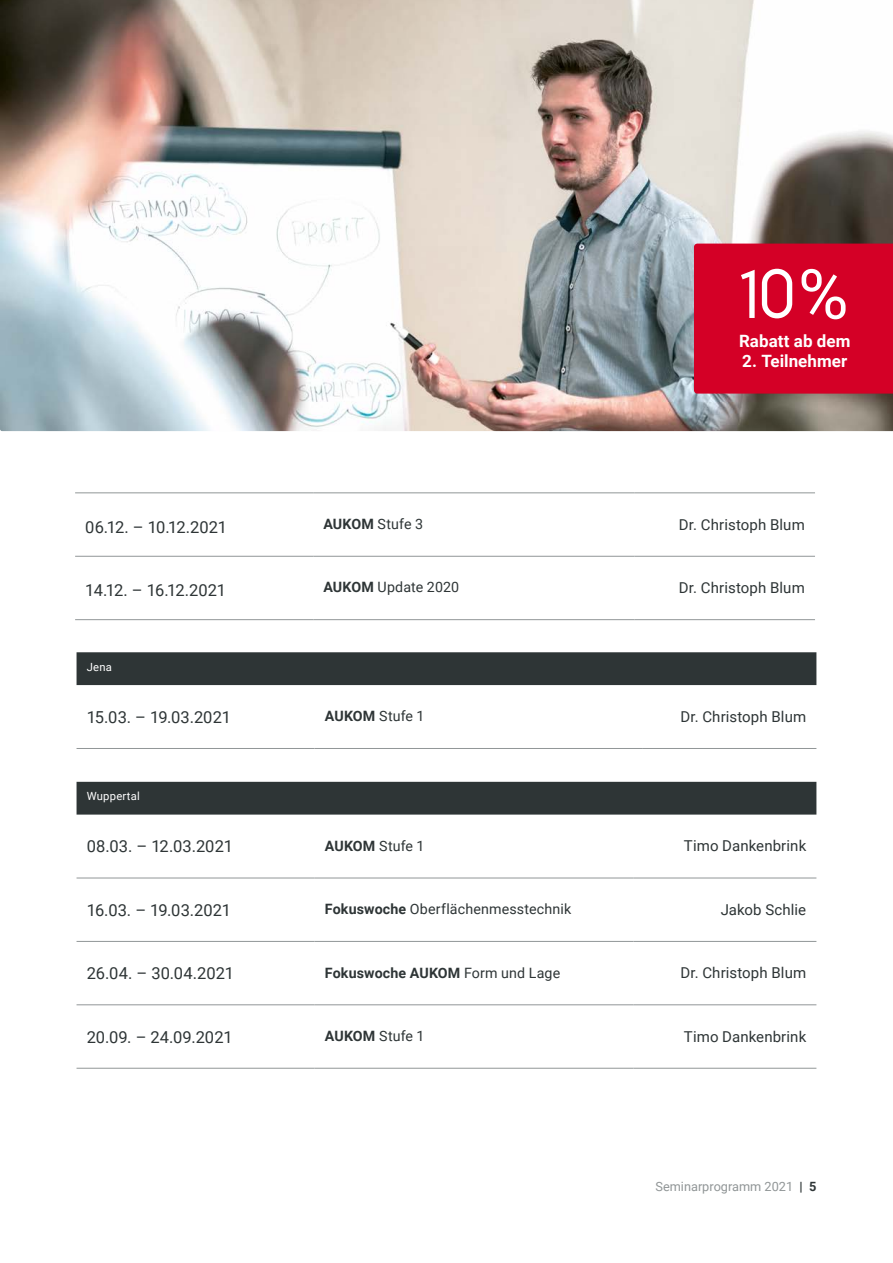
<style>
.page{position:relative;width:893px;height:1263px;background:#fff}
.page>*{position:absolute;margin:0;border:0;box-sizing:border-box;transform-origin:0 0}
.H2_20pt_Light{font:66.15px "Mahr Numbers Regular";color:#fff}
.H2_20pt_Light-2{font:700 16.95px "Roboto";letter-spacing:.005em;color:#fff}
.Inhaltsverzeichnis_1{font:16.5px "Roboto";letter-spacing:-.005em;color:#2e3536}
.Inhaltsverzeichnis_1-2{font:16.5px "Roboto";letter-spacing:-.055em;color:#2e3536}
.Inhaltsverzeichnis_Z{font:15px "Roboto";letter-spacing:.01em;color:#2e3536}
.Inhaltsverzeichnis_2{font:14.25px "Roboto";letter-spacing:.01em;color:#2e3536}
.Inhaltsverzeichnis_2-2{font:700 14.25px "Roboto";letter-spacing:.01em;color:#2e3536}
.t1{font:12.75px "Roboto";color:#919697}
.Inhaltsverzeichnis_1-3{font:11.25px "Roboto";letter-spacing:.02em;color:#fff}
.s1{font-weight:700}
.s2{font-weight:400}
.s3{font-weight:700;color:#2e3536}
</style>
<div class="page">
<img style="left:0;top:0;width:893px;height:431px">
<svg style="left:694px;top:183px;width:199px;height:211px"></svg>
<div style="left:77px;top:782px;width:739px;height:32px;background:#2e3536"></div>
<hr style="left:77px;top:877px;width:238px;height:1px;background:#919697">
<hr style="left:315px;top:877px;width:319px;height:1px;background:#919697">
<hr style="left:634px;top:877px;width:182px;height:1px;background:#919697">
<hr style="left:77px;top:941px;width:238px;height:1px;background:#919697">
<hr style="left:315px;top:941px;width:319px;height:1px;background:#919697">
<hr style="left:634px;top:941px;width:182px;height:1px;background:#919697">
<hr style="left:77px;top:1004px;width:238px;height:1px;background:#919697">
<hr style="left:315px;top:1004px;width:319px;height:1px;background:#919697">
<hr style="left:634px;top:1004px;width:182px;height:1px;background:#919697">
<hr style="left:77px;top:1068px;width:238px;height:1px;background:#919697">
<hr style="left:315px;top:1068px;width:319px;height:1px;background:#919697">
<hr style="left:634px;top:1068px;width:182px;height:1px;background:#919697">
<div style="left:77px;top:652px;width:739px;height:33px;background:#2e3536"></div>
<hr style="left:77px;top:748px;width:238px;height:1px;background:#919697">
<hr style="left:315px;top:748px;width:327px;height:1px;background:#919697">
<hr style="left:642px;top:748px;width:174px;height:1px;background:#919697">
<hr style="left:75px;top:492px;width:238px;height:1px;background:#919697">
<hr style="left:313px;top:492px;width:321px;height:1px;background:#919697">
<hr style="left:634px;top:492px;width:181px;height:1px;background:#919697">
<hr style="left:75px;top:556px;width:238px;height:1px;background:#919697">
<hr style="left:313px;top:556px;width:321px;height:1px;background:#919697">
<hr style="left:634px;top:556px;width:181px;height:1px;background:#919697">
<hr style="left:75px;top:619px;width:238px;height:1px;background:#919697">
<hr style="left:313px;top:619px;width:321px;height:1px;background:#919697">
<hr style="left:634px;top:619px;width:181px;height:1px;background:#919697">
<p class="H2_20pt_Light" style="left:737px;top:269px;width:113px">10<sup>%</sup></p>
<p class="H2_20pt_Light-2" style="left:739px;top:329px;width:113px">Rabatt ab dem</p>
<p class="H2_20pt_Light-2" style="left:742px;top:349px;width:107px">2. Teilnehmer</p>
<p class="Inhaltsverzeichnis_1" style="left:85px;top:516px;width:143px">06.12. – 10.12.2021</p>
<p class="Inhaltsverzeichnis_2" style="left:323px;top:514px;width:101px"><span class="s1">AUKOM</span> Stufe 3</p>
<p class="Inhaltsverzeichnis_Z" style="left:679px;top:514px;width:127px">Dr. Christoph Blum</p>
<p class="Inhaltsverzeichnis_1-2" style="left:85px;top:579px;width:142px">14.12. – 16.12.2021</p>
<p class="Inhaltsverzeichnis_2" style="left:323px;top:577px;width:137px"><span class="s1">AUKOM</span> Update 2020</p>
<p class="Inhaltsverzeichnis_Z" style="left:679px;top:577px;width:127px">Dr. Christoph Blum</p>
<p class="Inhaltsverzeichnis_1-3" style="left:87px;top:659px;width:27px">Jena</p>
<p class="Inhaltsverzeichnis_1" style="left:87px;top:705px;width:146px">15.03. – 19.03.2021</p>
<p class="Inhaltsverzeichnis_2" style="left:325px;top:706px;width:101px"><span class="s1">AUKOM</span> Stufe 1</p>
<p class="Inhaltsverzeichnis_Z" style="left:680px;top:706px;width:127px">Dr. Christoph Blum</p>
<p class="Inhaltsverzeichnis_1-3" style="left:87px;top:788px;width:55px">Wuppertal</p>
<p class="Inhaltsverzeichnis_1" style="left:87px;top:835px;width:148px">08.03. – 12.03.2021</p>
<p class="Inhaltsverzeichnis_2" style="left:325px;top:836px;width:101px"><span class="s1">AUKOM</span> Stufe 1</p>
<p class="Inhaltsverzeichnis_Z" style="left:684px;top:835px;width:124px">Timo Dankenbrink</p>
<p class="Inhaltsverzeichnis_1" style="left:87px;top:898px;width:146px">16.03. – 19.03.2021</p>
<p class="Inhaltsverzeichnis_2" style="left:325px;top:899px;width:248px"><span class="s1">Fokuswoche</span> Oberflächenmesstechnik</p>
<p class="Inhaltsverzeichnis_Z" style="left:721px;top:899px;width:87px">Jakob Schlie</p>
<p class="Inhaltsverzeichnis_1" style="left:87px;top:962px;width:149px">26.04. – 30.04.2021</p>
<p class="Inhaltsverzeichnis_2-2" style="left:325px;top:962px;width:237px">Fokuswoche AUKOM <span class="s2">Form und Lage</span></p>
<p class="Inhaltsverzeichnis_Z" style="left:680px;top:962px;width:127px">Dr. Christoph Blum</p>
<p class="Inhaltsverzeichnis_1" style="left:87px;top:1025px;width:147px">20.09. – 24.09.2021</p>
<p class="Inhaltsverzeichnis_2" style="left:325px;top:1026px;width:101px"><span class="s1">AUKOM</span> Stufe 1</p>
<p class="Inhaltsverzeichnis_Z" style="left:684px;top:1026px;width:124px">Timo Dankenbrink</p>
<p class="t1" style="left:655px;top:1177px;width:162px">Seminarprogramm 2021 <span class="s3">| 5</span></p>
</div>
